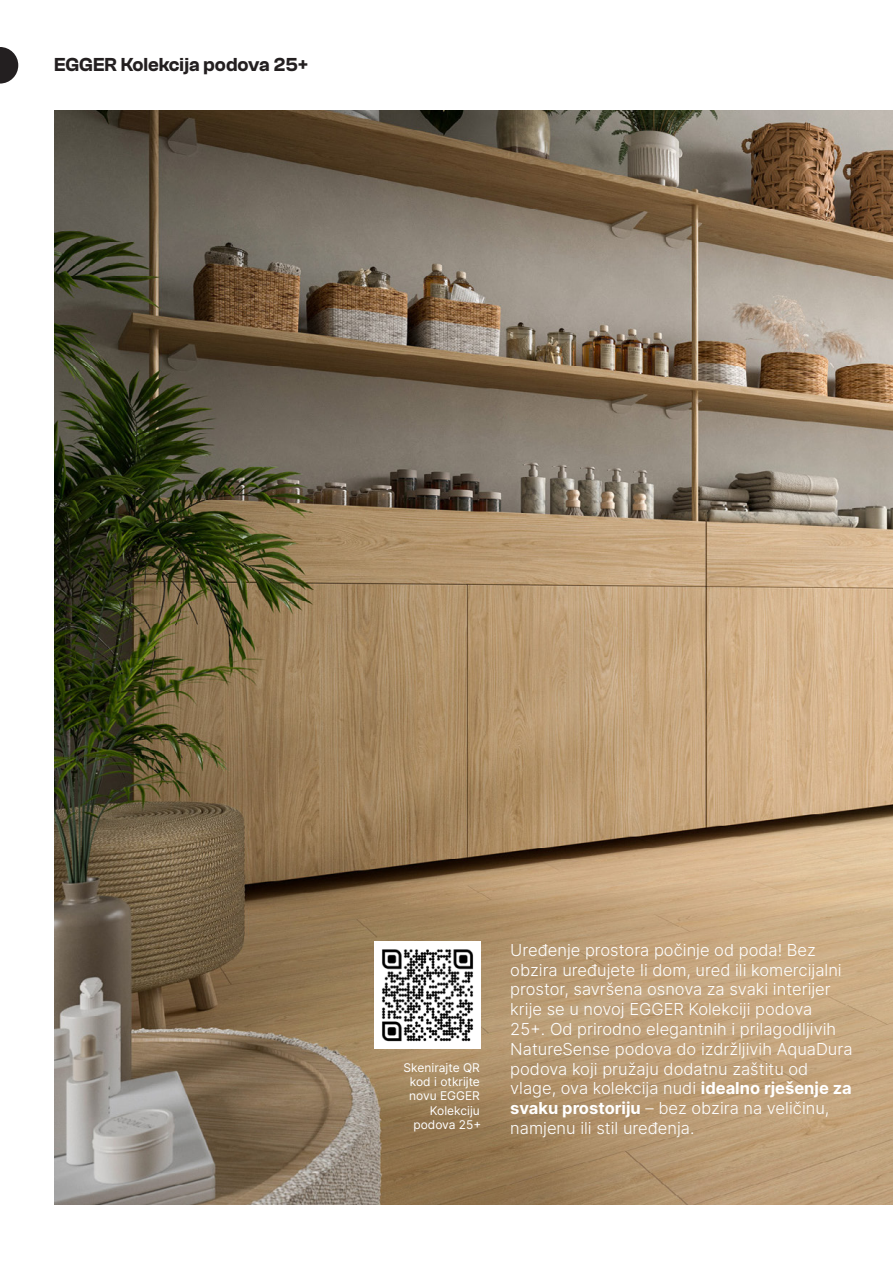
<style>
.page{position:relative;width:893px;height:1263px;background:#fff}
.page>*{position:absolute;margin:0;border:0;box-sizing:border-box;transform-origin:0 0}
.t1{font:600 19.5px "Clash Grotesk";letter-spacing:-.005em;color:#231f20}
.t2{font:300 16.5px/19.8px "Inter";color:#fff}
.t3{font:12px/14.4px "Inter";color:#fff;text-align:right}
.s1{font-weight:700}
</style>
<div class="page">
<svg style="left:0;top:47px;width:18px;height:37px"></svg>
<img style="left:54px;top:111px;width:839px;height:1093px">
<img style="left:374px;top:942px;width:106px;height:106px">
<p class="t1" style="left:54px;top:54px;width:256px">EGGER Kolekcija podova 25+</p>
<p class="t3" style="left:404px;top:1060px;width:79px">Skenirajte QR kod i otkrijte novu EGGER<br>Kolekciju podova 25+</p>
<p class="t2" style="left:510px;top:940px;width:344px">Uređenje prostora počinje od poda! Bez obzira uređujete li dom, ured ili komercijalni prostor, savršena osnova za svaki interijer krije se u novoj EGGER Kolekciji podova<br>25+. Od prirodno elegantnih i prilagodljivih NatureSense podova do izdržljivih AquaDura podova koji pružaju dodatnu zaštitu od vlage, ova kolekcija nudi <span class="s1">idealno rješenje za svaku prostoriju</span> – bez obzira na veličinu, namjenu ili stil uređenja.</p>
</div>
